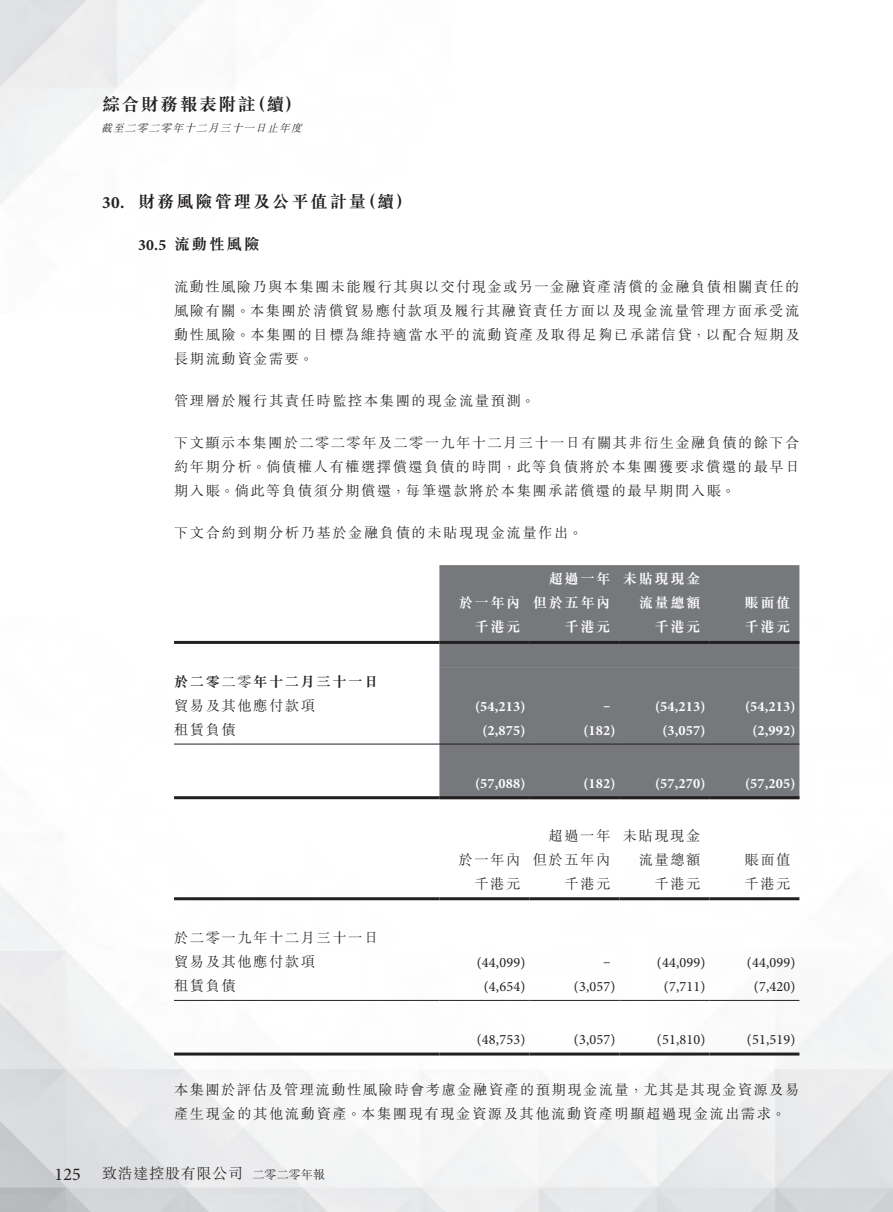
<style>
.page{position:relative;width:893px;height:1212px;background:#fff}
.page>*{position:absolute;margin:0;border:0;box-sizing:border-box;transform-origin:0 0}
.t1{font:700 18px "M Sung HK";letter-spacing:.08em;color:#231f20}
.t2{font:18px "Minion Pro";color:#231f20}
._03_H1{font:700 17.25px "M Sung HK";letter-spacing:.11em;color:#231f20}
._03_H1-2{font:700 17.25px "Minion Pro";color:#231f20}
._04___H2{font:700 15.75px "M Sung HK";letter-spacing:.11em;color:#231f20}
._04___H2-2{font:700 15.75px "Minion Pro";color:#231f20}
.t3{font:300 15px "M Sung HK";letter-spacing:.05em;color:#231f20}
._13_____P4{font:300 14.25px/24px "M Sung HK";letter-spacing:.11em;color:#231f20;text-align:justify}
._01_Body_Text{font:14.25px "Minion Pro";letter-spacing:.01em;color:#231f20}
._01_Body_Text-2{font:700 14.25px "Minion Pro";letter-spacing:.01em;color:#fff}
._15_Table_Stub{font:300 14.25px "M Sung HK";letter-spacing:.11em;color:#231f20}
._01_Body_Text-3{font:700 14.25px/24px "M Sung HK";letter-spacing:.11em;color:#fff;text-align:right}
._01_Body_Text-4{font:300 14.25px/24px "M Sung HK";letter-spacing:.11em;color:#231f20;text-align:right}
._15_Table_Stub-2{font:700 14.25px "M Sung HK";letter-spacing:.11em;color:#231f20}
.t4{font:300 12px "M Sung HK";letter-spacing:.01em;color:#231f20}
.t5{font:italic 300 10.8px "M Sung HK";color:#231f20}
.s1{font-weight:300}
</style>
<div class="page">
<div style="left:439px;top:565px;width:360px;height:103px;background:#76787b"></div>
<div style="left:439px;top:668px;width:360px;height:128px;background:#76787b"></div>
<hr style="left:174px;top:641px;width:265px;height:3px;background:#231f20">
<hr style="left:439px;top:641px;width:90px;height:3px;background:#231f20">
<hr style="left:529px;top:641px;width:90px;height:3px;background:#231f20">
<hr style="left:619px;top:641px;width:90px;height:3px;background:#231f20">
<hr style="left:709px;top:641px;width:90px;height:3px;background:#231f20">
<hr style="left:174px;top:744px;width:265px;height:1px;background:#231f20">
<hr style="left:439px;top:744px;width:90px;height:1px;background:#231f20">
<hr style="left:529px;top:744px;width:90px;height:1px;background:#231f20">
<hr style="left:619px;top:744px;width:90px;height:1px;background:#231f20">
<hr style="left:709px;top:744px;width:90px;height:1px;background:#231f20">
<hr style="left:174px;top:796px;width:265px;height:3px;background:#231f20">
<hr style="left:439px;top:796px;width:90px;height:3px;background:#231f20">
<hr style="left:529px;top:796px;width:90px;height:3px;background:#231f20">
<hr style="left:619px;top:796px;width:90px;height:3px;background:#231f20">
<hr style="left:709px;top:796px;width:90px;height:3px;background:#231f20">
<hr style="left:174px;top:897px;width:265px;height:3px;background:#231f20">
<hr style="left:439px;top:897px;width:90px;height:3px;background:#231f20">
<hr style="left:529px;top:897px;width:90px;height:3px;background:#231f20">
<hr style="left:619px;top:897px;width:90px;height:3px;background:#231f20">
<hr style="left:709px;top:897px;width:90px;height:3px;background:#231f20">
<hr style="left:174px;top:1000px;width:265px;height:1px;background:#231f20">
<hr style="left:439px;top:1000px;width:90px;height:1px;background:#231f20">
<hr style="left:529px;top:1000px;width:90px;height:1px;background:#231f20">
<hr style="left:619px;top:1000px;width:90px;height:1px;background:#231f20">
<hr style="left:709px;top:1000px;width:90px;height:1px;background:#231f20">
<hr style="left:174px;top:1052px;width:265px;height:3px;background:#231f20">
<hr style="left:439px;top:1052px;width:90px;height:3px;background:#231f20">
<hr style="left:529px;top:1052px;width:90px;height:3px;background:#231f20">
<hr style="left:619px;top:1052px;width:90px;height:3px;background:#231f20">
<hr style="left:709px;top:1052px;width:90px;height:3px;background:#231f20">
<p class="t1" style="left:249px;top:95px;width:55px">（續(</p>
<p class="t1" style="left:102px;top:95px;width:155px">綜合財務報表附註</p>
<p class="t5" style="left:101px;top:121px;width:206px">截至二零二零年十二月三十一日止年度</p>
<p class="t2" style="left:55px;top:1162px;width:28px">125</p>
<p class="_03_H1-2" style="left:102px;top:192px;width:24px">30.</p>
<p class="_03_H1" style="left:360px;top:193px;width:54px">（續(</p>
<p class="_03_H1" style="left:138px;top:193px;width:230px">財務風險管理及公平值計量</p>
<p class="_04___H2-2" style="left:138px;top:236px;width:30px">30.5</p>
<p class="_04___H2" style="left:174px;top:236px;width:87px">流動性風險</p>
<p class="_13_____P4" style="left:174px;top:274px;width:627px">流動性風險乃與本集團未能履行其與以交付現金或另一金融資產清償的金融負債相關責任的風險有關。本集團於清償貿易應付款項及履行其融資責任方面以及現金流量管理方面承受流動性風險。本集團的目標為維持適當水平的流動資產及取得足夠已承諾信貸，以配合短期及長期流動資金需要。</p>
<p class="_13_____P4" style="left:174px;top:388px;width:363px">管理層於履行其責任時監控本集團的現金流量預測。</p>
<p class="_13_____P4" style="left:174px;top:430px;width:627px">下文顯示本集團於二零二零年及二零一九年十二月三十一日有關其非衍生金融負債的餘下合約年期分析。倘債權人有權選擇償還負債的時間，此等負債將於本集團獲要求償還的最早日期入賬。倘此等負債須分期償還，每筆還款將於本集團承諾償還的最早期間入賬。</p>
<p class="_13_____P4" style="left:174px;top:520px;width:410px">下文合約到期分析乃基於金融負債的未貼現現金流量作出。</p>
<p class="_01_Body_Text-3" style="left:459px;top:591px;width:63px">於一年內</p>
<p class="_01_Body_Text-3" style="left:474px;top:615px;width:47px">千港元</p>
<p class="_01_Body_Text-3" style="left:533px;top:567px;width:79px">超過一年但於五年內</p>
<p class="_01_Body_Text-3" style="left:623px;top:567px;width:79px">未貼現現金</p>
<p class="_01_Body_Text-3" style="left:639px;top:591px;width:63px">流量總額</p>
<p class="_01_Body_Text-3" style="left:564px;top:615px;width:47px">千港元</p>
<p class="_01_Body_Text-3" style="left:654px;top:615px;width:47px">千港元</p>
<p class="_01_Body_Text-3" style="left:744px;top:591px;width:47px">賬面值</p>
<p class="_01_Body_Text-3" style="left:744px;top:615px;width:47px">千港元</p>
<p class="_15_Table_Stub-2" style="left:174px;top:675px;width:206px">於二零<span class="s1">二零</span>年十二月三十一日</p>
<p class="_15_Table_Stub" style="left:174px;top:696px;width:142px">貿易及其他應付款項</p>
<p class="_15_Table_Stub" style="left:174px;top:720px;width:63px">租賃負債</p>
<p class="_15_Table_Stub" style="left:174px;top:928px;width:206px">於二零一九年十二月三十一日</p>
<p class="_15_Table_Stub" style="left:174px;top:952px;width:142px">貿易及其他應付款項</p>
<p class="_15_Table_Stub" style="left:174px;top:976px;width:63px">租賃負債</p>
<p class="_01_Body_Text-2" style="left:475px;top:698px;width:52px">)54,213(</p>
<p class="_01_Body_Text-2" style="left:603px;top:697px;width:9px">–</p>
<p class="_01_Body_Text-2" style="left:655px;top:698px;width:52px">)54,213(</p>
<p class="_01_Body_Text-2" style="left:745px;top:698px;width:52px">)54,213(</p>
<p class="_01_Body_Text-2" style="left:482px;top:722px;width:45px">)2,875(</p>
<p class="_01_Body_Text-2" style="left:583px;top:722px;width:34px">)182(</p>
<p class="_01_Body_Text-2" style="left:662px;top:722px;width:45px">)3,057(</p>
<p class="_01_Body_Text-2" style="left:752px;top:722px;width:45px">)2,992(</p>
<p class="_01_Body_Text-2" style="left:475px;top:774px;width:52px">)57,088(</p>
<p class="_01_Body_Text-2" style="left:583px;top:774px;width:34px">)182(</p>
<p class="_01_Body_Text-2" style="left:655px;top:774px;width:52px">)57,270(</p>
<p class="_01_Body_Text-2" style="left:745px;top:774px;width:52px">)57,205(</p>
<p class="_01_Body_Text-4" style="left:459px;top:846px;width:63px">於一年內</p>
<p class="_01_Body_Text-4" style="left:533px;top:822px;width:79px">超過一年但於五年內</p>
<p class="_01_Body_Text-4" style="left:623px;top:822px;width:79px">未貼現現金</p>
<p class="_01_Body_Text-4" style="left:639px;top:846px;width:63px">流量總額</p>
<p class="_01_Body_Text-4" style="left:744px;top:846px;width:47px">賬面值</p>
<p class="_01_Body_Text-4" style="left:474px;top:870px;width:47px">千港元</p>
<p class="_01_Body_Text-4" style="left:564px;top:870px;width:47px">千港元</p>
<p class="_01_Body_Text-4" style="left:654px;top:870px;width:47px">千港元</p>
<p class="_01_Body_Text-4" style="left:744px;top:870px;width:47px">千港元</p>
<p class="_01_Body_Text" style="left:477px;top:953px;width:50px">)44,099(</p>
<p class="_01_Body_Text" style="left:603px;top:952px;width:9px">–</p>
<p class="_01_Body_Text" style="left:657px;top:953px;width:50px">)44,099(</p>
<p class="_01_Body_Text" style="left:747px;top:953px;width:50px">)44,099(</p>
<p class="_01_Body_Text" style="left:484px;top:977px;width:43px">)4,654(</p>
<p class="_01_Body_Text" style="left:574px;top:977px;width:43px">)3,057(</p>
<p class="_01_Body_Text" style="left:664px;top:977px;width:43px">)7,711(</p>
<p class="_01_Body_Text" style="left:754px;top:977px;width:43px">)7,420(</p>
<p class="_01_Body_Text" style="left:477px;top:1030px;width:50px">)48,753(</p>
<p class="_13_____P4" style="left:174px;top:1077px;width:627px">本集團於評估及管理流動性風險時會考慮金融資產的預期現金流量，尤其是其現金資源及易產生現金的其他流動資產。本集團現有現金資源及其他流動資產明顯超過現金流出需求。</p>
<p class="_01_Body_Text" style="left:574px;top:1030px;width:43px">)3,057(</p>
<p class="_01_Body_Text" style="left:657px;top:1030px;width:50px">)51,810(</p>
<p class="_01_Body_Text" style="left:747px;top:1030px;width:50px">)51,519(</p>
<p class="t3" style="left:102px;top:1163px;width:143px">致浩達控股有限公司</p>
<p class="t4" style="left:252px;top:1166px;width:74px">二零二零年報</p>
</div>
